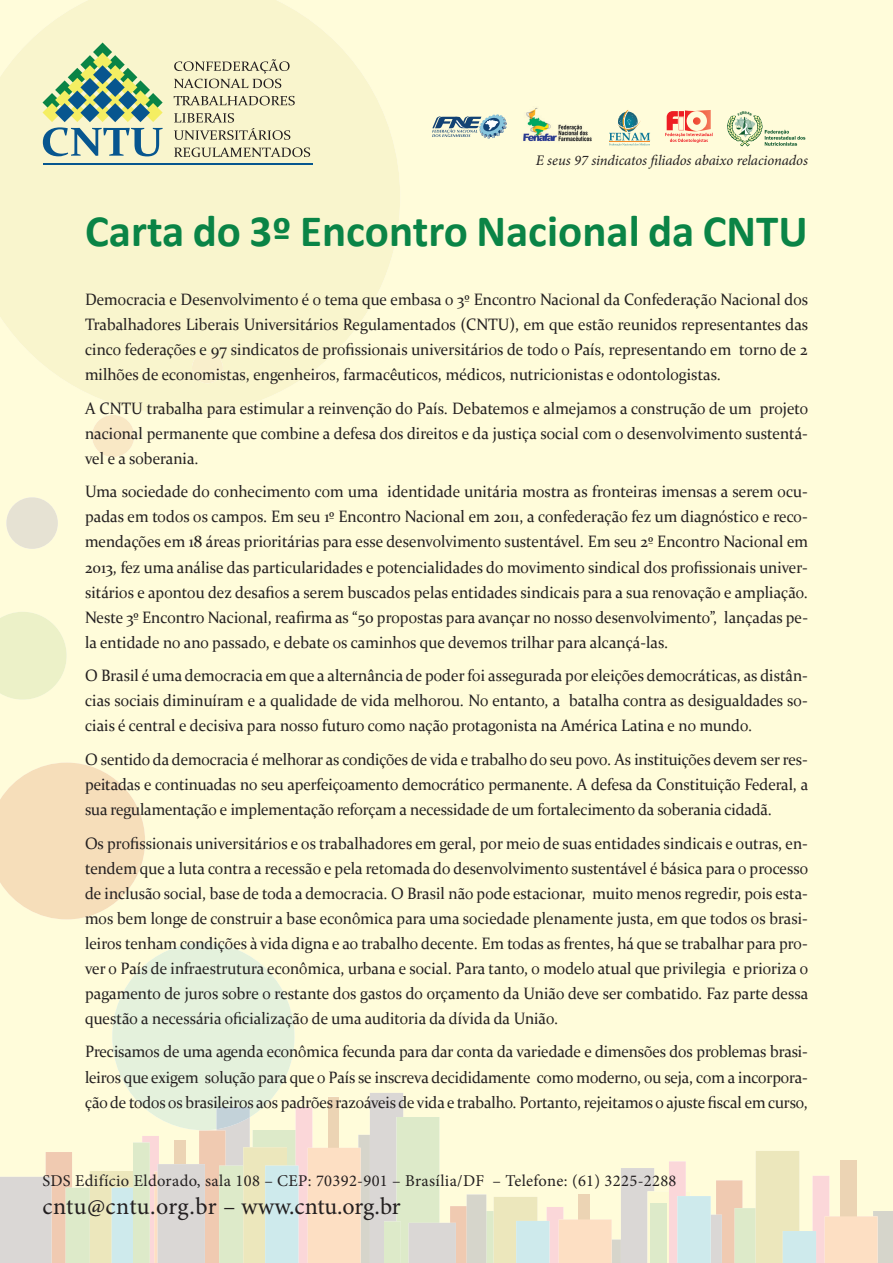
<style>
.page{position:relative;width:893px;height:1263px;background:#fff}
.page>*{position:absolute;margin:0;border:0;box-sizing:border-box;transform-origin:0 0}
.t1{font:700 45px "Calibri";color:#0a8446}
.t2{font:24px "Minion Pro";letter-spacing:.01em;color:#231f20}
.t3{font:16.5px/25px "Constantia";color:#231f20;text-align:justify;scale:.95 1}
.t4{font:16.5px "Minion Pro";letter-spacing:.02em;color:#231f20}
.t5{font:italic 14.55px "Minion Pro";letter-spacing:-.005em;color:#231f20}
</style>
<div class="page">
<div style="left:0;top:0;width:893px;height:943px;background:#fffcda"></div>
<svg style="left:0;top:0;width:400px;height:415px;fill:#f9f5cd"></svg>
<svg style="left:0;top:762px;width:145px;height:157px"></svg>
<svg style="left:0;top:612px;width:67px;height:88px"></svg>
<svg style="left:0;top:943px;width:893px;height:320px"></svg>
<div style="left:6px;top:497px;width:52px;height:52px;background:#e6e2d3;border-radius:50%"></div>
<div style="left:92px;top:415px;width:42px;height:42px;background:#f9e8c5;border-radius:50%"></div>
<div style="left:192px;top:352px;width:31px;height:31px;background:#f9efcc;border-radius:50%"></div>
<hr style="left:43px;top:163px;width:270px;height:2px;background:#07568f">
<svg style="left:43px;top:43px;width:120px;height:113px"></svg>
<svg style="left:174px;top:59px;width:136px;height:98px"></svg>
<img style="left:522px;top:107px;width:72px;height:36px">
<svg style="left:665px;top:110px;width:47px;height:33px"></svg>
<svg style="left:609px;top:110px;width:41px;height:36px"></svg>
<svg style="left:432px;top:114px;width:75px;height:24px"></svg>
<svg style="left:648px;top:154px;width:10px;height:15px"></svg>
<svg style="left:728px;top:111px;width:77px;height:35px"></svg>
<p class="t5" style="left:536px;top:150px;width:274px">E seus 97 sindicatos liados abaixo relacionados</p>
<h1 class="t1" style="left:85px;top:203px;width:724px">Carta do 3º Encontro Nacional da CNTU</h1>
<p class="t3" style="left:85px;top:286px;width:763px">Democracia e Desenvolvimento é o tema que embasa o 3º Encontro Nacional da Confederação Nacional dos Trabalhadores Liberais Universitários Regulamentados (CNTU), em que estão reunidos representantes das cinco federações e 97 sindicatos de profissionais universitários de todo o País, representando em torno de 2 milhões de economistas, engenheiros, farmacêuticos, médicos, nutricionistas e odontologistas.</p>
<p class="t3" style="left:85px;top:395px;width:763px">A CNTU trabalha para estimular a reinvenção do País. Debatemos e almejamos a construção de um projeto nacional permanente que combine a defesa dos direitos e da justiça social com o desenvolvimento sustentá&shy;vel e a soberania.</p>
<p class="t3" style="left:85px;top:478px;width:763px">Uma sociedade do conhecimento com uma identidade unitária mostra as fronteiras imensas a serem ocu&shy;padas em todos os campos. Em seu 1º Encontro Nacional em 2011, a confederação fez um diagnóstico e reco&shy;mendações em 18 áreas prioritárias para esse desenvolvimento sustentável. Em seu 2º Encontro Nacional em 2013, fez uma análise das particularidades e potencialidades do movimento sindical dos profissionais univer&shy;sitários e apontou dez desafios a serem buscados pelas entidades sindicais para a sua renovação e ampliação.<br>Neste 3º Encontro Nacional, reafirma as “50 propostas para avançar no nosso desenvolvimento”, lançadas pe&shy;la entidade no ano passado, e debate os caminhos que devemos trilhar para alcançá-las.</p>
<p class="t3" style="left:85px;top:662px;width:762px">O Brasil é uma democracia em que a alternância de poder foi assegurada por eleições democráticas, as distân&shy;cias sociais diminuíram e a qualidade de vida melhorou. No entanto, a batalha contra as desigualdades so&shy;ciais é central e decisiva para nosso futuro como nação protagonista na América Latina e no mundo.</p>
<p class="t3" style="left:85px;top:746px;width:763px">O sentido da democracia é melhorar as condições de vida e trabalho do seu povo. As instituições devem ser res&shy;peitadas e continuadas no seu aperfeiçoamento democrático permanente. A defesa da Constituição Federal, a sua regulamentação e implementação reforçam a necessidade de um fortalecimento da soberania cidadã.</p>
<p class="t3" style="left:85px;top:830px;width:763px">Os profissionais universitários e os trabalhadores em geral, por meio de suas entidades sindicais e outras, en&shy;tendem que a luta contra a recessão e pela retomada do desenvolvimento sustentável é básica para o processo de inclusão social, base de toda a democracia. O Brasil não pode estacionar, muito menos regredir, pois esta&shy;mos bem longe de construir a base econômica para uma sociedade plenamente justa, em que todos os brasi&shy;leiros tenham condições à vida digna e ao trabalho decente. Em todas as frentes, há que se trabalhar para pro&shy;ver o País de infraestrutura econômica, urbana e social. Para tanto, o modelo atual que privilegia e prioriza o pagamento de juros sobre o restante dos gastos do orçamento da União deve ser combatido. Faz parte dessa questão a necessária oficialização de uma auditoria da dívida da União.</p>
<p class="t3" style="left:85px;top:1038px;width:762px">Precisamos de uma agenda econômica fecunda para dar conta da variedade e dimensões dos problemas brasi&shy;leiros que exigem solução para que o País se inscreva decididamente como moderno, ou seja, com a incorpora&shy;ção de todos os brasileiros aos padrões razoáveis de vida e trabalho. Portanto, rejeitamos o ajuste fiscal em curso,</p>
<p class="t4" style="left:43px;top:1169px;width:635px">SDS Edifício Eldorado, sala 108 – CEP: 70392-901 – Brasília/DF – Telefone: (61) 3225-2288</p>
<h2 class="t2" style="left:43px;top:1190px;width:360px">cntu@cntu.org.br – www.cntu.org.br</h2>
</div>
